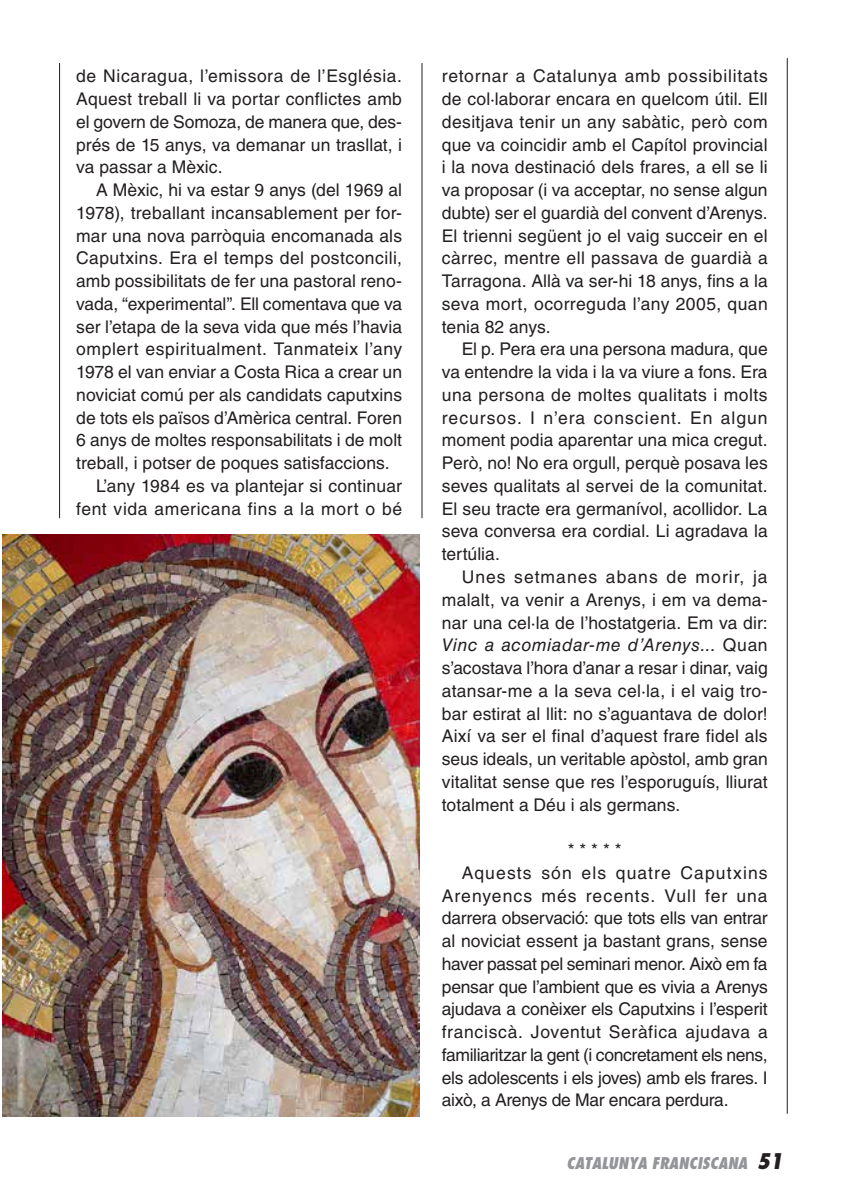
<style>
.page{position:relative;width:844px;height:1191px;background:#fff}
.page>*{position:absolute;margin:0;border:0;box-sizing:border-box;transform-origin:0 0}
.t1{font:17.5px/22.8px "Helvetica LT Std";letter-spacing:.005em;color:#231f20;text-align:justify}
.t2{font:17.5px "Helvetica LT Std";letter-spacing:-.015em;color:#231f20}
.t3{font:17.5px "Helvetica LT Std";letter-spacing:-.02em;color:#231f20}
.t4{font:17.5px "Helvetica LT Std";letter-spacing:.035em;color:#231f20}
.t5{font:17.5px "Helvetica LT Std";letter-spacing:.03em;color:#231f20}
.t6{font:17.5px "Helvetica LT Std";letter-spacing:.025em;color:#231f20}
.t7{font:17.5px "Helvetica LT Std";letter-spacing:.055em;color:#231f20}
.t8{font:17.5px "Helvetica LT Std";letter-spacing:.065em;color:#231f20}
.t9{font:italic 800 condensed 15.75px "Futura Std";color:#939598}
.s1{font-style:italic}
.s2{font-size:21px;color:#231f20}
</style>
<div class="page">
<hr style="left:786px;top:58px;width:1px;height:1055px;background:#231f20">
<hr style="left:59px;top:63px;width:1px;height:455px;background:#231f20">
<hr style="left:421px;top:63px;width:1px;height:455px;background:#231f20">
<img style="left:2px;top:535px;width:417px;height:581px">
<p class="t1" style="left:76px;top:65px;width:327px">de Nicaragua, l’emissora de l’Església.<br>Aquest treball li va portar conflictes amb el govern de Somoza, de manera que, des&shy;prés de 15 anys, va demanar un trasllat, i va passar a Mèxic.</p>
<p class="t1" style="left:96px;top:178px;width:307px">A Mèxic, hi va estar 9 anys (del 1969 al</p>
<p class="t1" style="left:76px;top:201px;width:327px">1978), treballant incansablement per for-</p>
<p class="t1" style="left:76px;top:224px;width:327px">mar una nova parròquia encomanada als</p>
<p class="t6" style="left:76px;top:248px;width:327px">Caputxins. Era el temps del postconcili,</p>
<p class="t1" style="left:76px;top:269px;width:327px">amb possibilitats de fer una pastoral reno-</p>
<p class="t1" style="left:76px;top:292px;width:327px">vada, “experimental”. Ell comentava que va</p>
<p class="t1" style="left:76px;top:315px;width:327px">ser l’etapa de la seva vida que més l’havia</p>
<p class="t5" style="left:76px;top:339px;width:327px">omplert espiritualment. Tanmateix l’any</p>
<p class="t1" style="left:76px;top:360px;width:327px">1978 el van enviar a Costa Rica a crear un</p>
<p class="t1" style="left:76px;top:383px;width:327px">noviciat comú per als candidats caputxins</p>
<p class="t1" style="left:76px;top:406px;width:327px">de tots els països d’Amèrica central. Foren</p>
<p class="t1" style="left:76px;top:429px;width:327px">6 anys de moltes responsabilitats i de molt</p>
<p class="t1" style="left:76px;top:451px;width:315px">treball, i potser de poques satisfaccions.</p>
<p class="t1" style="left:96px;top:474px;width:307px">L’any 1984 es va plantejar si continuar</p>
<p class="t4" style="left:76px;top:498px;width:327px">fent vida americana fins a la mort o bé</p>
<p class="t1" style="left:441px;top:65px;width:327px">retornar a Catalunya amb possibilitats de col·laborar encara en quelcom útil. Ell desitjava tenir un any sabàtic, però com que va coincidir amb el Capítol provincial i la nova destinació dels frares, a ell se li va proposar (i va acceptar, no sense algun dubte) ser el guardià del convent d’Arenys.<br>El trienni següent jo el vaig succeir en el càrrec, mentre ell passava de guardià a Tarragona. Allà va ser-hi 18 anys, fins a la seva mort, ocorreguda l’any 2005, quan tenia 82 anys.</p>
<p class="t1" style="left:441px;top:338px;width:327px;text-indent:20px">El p. Pera era una persona madura, que va entendre la vida i la va viure a fons. Era una persona de moltes qualitats i molts recursos. I n’era conscient. En algun moment podia aparentar una mica cregut.<br>Però, no! No era orgull, perquè posava les seves qualitats al servei de la comunitat.<br>El seu tracte era germanívol, acollidor. La seva conversa era cordial. Li agradava la tertúlia.</p>
<p class="t1" style="left:441px;top:565px;width:327px;text-indent:20px">Unes setmanes abans de morir, ja malalt, va venir a Arenys, i em va dema&shy;nar una cel·la de l’hostatgeria. Em va dir:<br><span class="s1">Vinc a acomiadar-me d’Arenys...</span> Quan s’acostava l’hora d’anar a resar i dinar, vaig atansar-me a la seva cel·la, i el vaig tro&shy;bar estirat al llit: no s’aguantava de dolor!<br>Així va ser el final d’aquest frare fidel als seus ideals, un veritable apòstol, amb gran vitalitat sense que res l’esporuguís, lliurat totalment a Déu i als germans.</p>
<p class="t1" style="left:567px;top:838px;width:55px">* * * * *</p>
<p class="t8" style="left:461px;top:862px;width:307px">Aquests són els quatre Caputxins</p>
<p class="t7" style="left:441px;top:885px;width:327px">Arenyencs més recents. Vull fer una</p>
<p class="t2" style="left:441px;top:908px;width:327px">darrera observació: que tots ells van entrar</p>
<p class="t1" style="left:441px;top:929px;width:327px">al noviciat essent ja bastant grans, sense</p>
<p class="t3" style="left:441px;top:953px;width:327px">haver passat pel seminari menor. Això em fa</p>
<p class="t2" style="left:441px;top:976px;width:327px">pensar que l’ambient que es vivia a Arenys</p>
<p class="t1" style="left:441px;top:997px;width:327px">ajudava a conèixer els Caputxins i l’esperit</p>
<p class="t4" style="left:441px;top:1021px;width:327px">franciscà. Joventut Seràfica ajudava a</p>
<p class="t3" style="left:441px;top:1044px;width:327px">familiaritzar la gent (i concretament els nens,</p>
<p class="t2" style="left:441px;top:1067px;width:327px">els adolescents i els joves) amb els frares. I</p>
<p class="t2" style="left:441px;top:1090px;width:288px">això, a Arenys de Mar encara perdura.</p>
<p class="t9" style="left:566px;top:1152px;width:217px">CATALUNYA FRANCISCANA <span class="s2">51</span></p>
</div>
